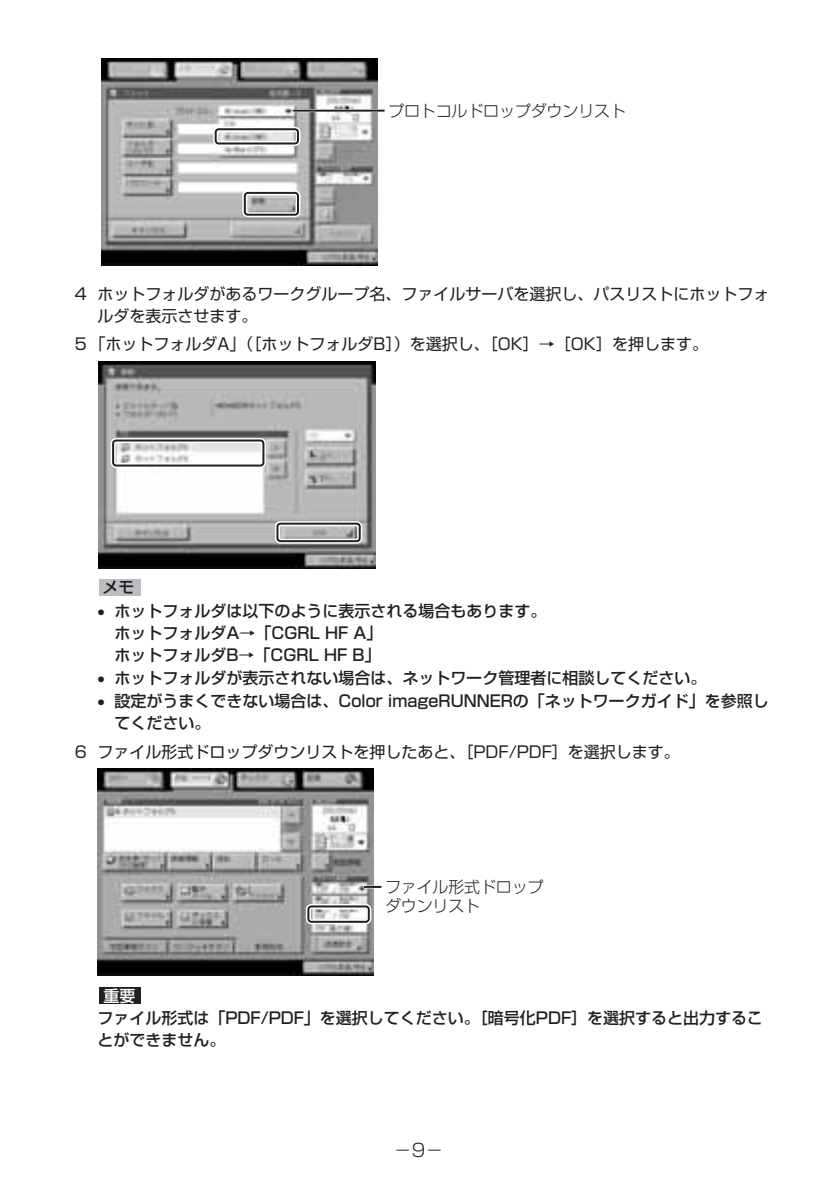
<style>
.page{position:relative;width:838px;height:1190px;background:#fff}
.page>*{position:absolute;margin:0;border:0;box-sizing:border-box;transform-origin:0 0}
.t1{font:300 18px "Shin Go";color:#231f20}
.t2{font:500 16px/22px "Shin Go";color:#231f20}
.t3{font:16px/22px "Shin Go";color:#231f20}
.t4{font:300 16px/19px "Shin Go";letter-spacing:-.01em;color:#231f20}
.t5{font:500 16px "Shin Go";color:#fff}
</style>
<div class="page">
<div style="left:99px;top:987px;width:42px;height:17px;background:#231f20"></div>
<div style="left:99px;top:580px;width:42px;height:16px;background:#bcbdc0"></div>
<img style="left:101px;top:58px;width:277px;height:208px">
<div style="left:213px;top:127px;width:87px;height:19px;border:5px solid #fff;border-radius:3px"></div>
<div style="left:215px;top:128px;width:84px;height:17px;border:2px solid #231f20;border-radius:3px"></div>
<div style="left:242px;top:190px;width:58px;height:27px;border:5px solid #fff;border-radius:3px"></div>
<div style="left:244px;top:192px;width:55px;height:24px;border:2px solid #231f20;border-radius:3px"></div>
<hr style="left:294px;top:109px;width:90px;height:3px;background:#fff">
<hr style="left:294px;top:110px;width:90px;height:2px;background:#231f20">
<img style="left:99px;top:361px;width:276px;height:208px">
<div style="left:111px;top:438px;width:155px;height:30px;border:5px solid #fff;border-radius:3px"></div>
<div style="left:112px;top:440px;width:152px;height:27px;border:2px solid #231f20;border-radius:3px"></div>
<div style="left:275px;top:521px;width:87px;height:23px;border:5px solid #fff;border-radius:3px"></div>
<div style="left:276px;top:523px;width:85px;height:19px;border:2px solid #231f20;border-radius:3px"></div>
<img style="left:97px;top:768px;width:277px;height:208px">
<div style="left:306px;top:904px;width:65px;height:20px;border:5px solid #fff;border-radius:3px"></div>
<div style="left:307px;top:905px;width:63px;height:18px;border:2px solid #231f20;border-radius:3px"></div>
<hr style="left:364px;top:885px;width:17px;height:3px;background:#fff">
<svg style="left:364px;top:886px;width:17px;height:2px"></svg>
<p class="t4" style="left:388px;top:104px;width:239px">プロトコルドロップダウンリスト</p>
<p class="t3" style="left:97px;top:284px;width:673px;text-indent:-23px">4 ホットフォルダがあるワークグループ名、ファイルサーバを選択し、パスリストにホットフォルダを表示させます。</p>
<p class="t3" style="left:75px;top:335px;width:635px">5 「ホットフォルダA」（［ホットフォルダB］）を選択し、［OK］→［OK］を押します。</p>
<p class="t2" style="left:102px;top:578px;width:33px">メモ</p>
<p class="t2" style="left:114px;top:601px;width:433px;text-indent:-17px">• ホットフォルダは以下のように表示される場合もあります。ホットフォルダA→「CGRL HF A」<br>ホットフォルダB→「CGRL HF B」</p>
<p class="t2" style="left:97px;top:669px;width:610px">• ホットフォルダが表示されない場合は、ネットワーク管理者に相談してください。</p>
<p class="t2" style="left:114px;top:692px;width:656px;text-indent:-17px">• 設定がうまくできない場合は、Color imageRUNNERの「ネットワークガイド」を参照してください。</p>
<p class="t3" style="left:75px;top:742px;width:607px">6 ファイル形式ドロップダウンリストを押したあと、［PDF/PDF］を選択します。</p>
<p class="t5" style="left:103px;top:990px;width:34px">重要</p>
<p class="t4" style="left:385px;top:880px;width:160px">ファイル形式ドロップダウンリスト</p>
<p class="t2" style="left:97px;top:1009px;width:667px">ファイル形式は「PDF/PDF」を選択してください。［暗号化PDF］を選択すると出力することができません。</p>
<p class="t1" style="left:394px;top:1144px;width:51px">－9－</p>
</div>
